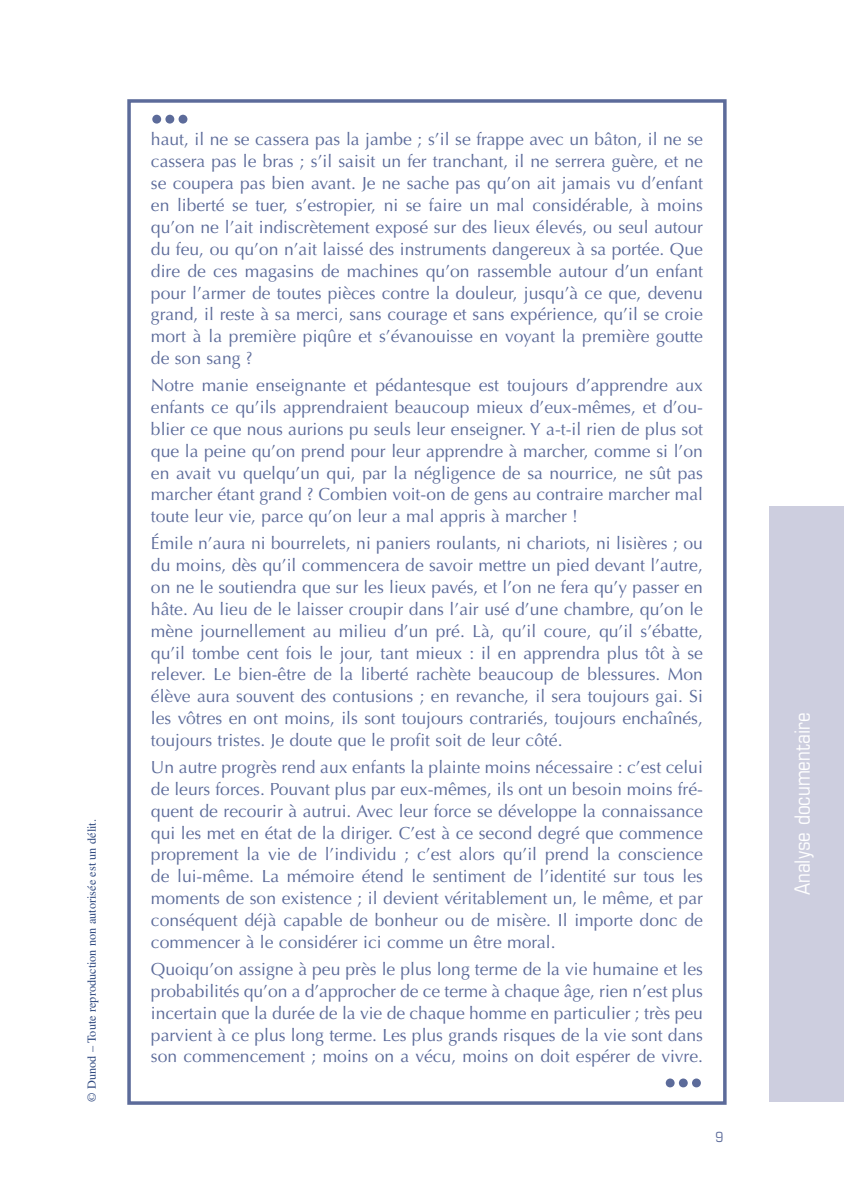
<style>
.page{position:relative;width:844px;height:1191px;background:#fff}
.page>*{position:absolute;margin:0;border:0;box-sizing:border-box;transform-origin:0 0}
.t1{font:700 52.5px "Times LT Std";color:#5c6b9a}
.t2{font:condensed 21px "Eurostile LT Std";color:#fff}
.t3{font:17.5px/21.9px "Optima LT Std";color:#5c6b9a;text-align:justify}
.t4{font:condensed 14px "Eurostile LT Std";color:#5c6b9a}
.t5{font:12.25px "Times LT Std";color:#304a81}
</style>
<div class="page">
<div style="left:769px;top:506px;width:74px;height:595px;background:#cdcedf"></div>
<div style="left:127px;top:99px;width:599px;height:1005px;border:4px solid #5c6b9a"></div>
<p class="t5" style="left:85px;top:1101px;width:284px;rotate:-90deg">© Dunod – Toute reproduction non autorisée est un délit.</p>
<p class="t1" style="left:150px;top:74px;width:41px">...</p>
<p class="t3" style="left:151px;top:129px;width:553px">haut, il ne se cassera pas la jambe ; s’il se frappe avec un bâton, il ne se cassera pas le bras ; s’il saisit un fer tranchant, il ne serrera guère, et ne se coupera pas bien avant. Je ne sache pas qu’on ait jamais vu d’enfant en liberté se tuer, s’estropier, ni se faire un mal considérable, à moins qu’on ne l’ait indiscrètement exposé sur des lieux élevés, ou seul autour du feu, ou qu’on n’ait laissé des instruments dangereux à sa portée. Que dire de ces magasins de machines qu’on rassemble autour d’un enfant pour l’armer de toutes pièces contre la douleur, jusqu’à ce que, devenu grand, il reste à sa merci, sans courage et sans expérience, qu’il se croie mort à la première piqûre et s’évanouisse en voyant la première goutte de son sang ?</p>
<p class="t3" style="left:151px;top:374px;width:553px">Notre manie enseignante et pédantesque est toujours d’apprendre aux enfants ce qu’ils apprendraient beaucoup mieux d’eux-mêmes, et d’ou&shy;blier ce que nous aurions pu seuls leur enseigner. Y a-t-il rien de plus sot que la peine qu’on prend pour leur apprendre à marcher, comme si l’on en avait vu quelqu’un qui, par la négligence de sa nourrice, ne sût pas marcher étant grand ? Combien voit-on de gens au contraire marcher mal toute leur vie, parce qu’on leur a mal appris à marcher !</p>
<p class="t3" style="left:151px;top:532px;width:553px">Émile n’aura ni bourrelets, ni paniers roulants, ni chariots, ni lisières ; ou du moins, dès qu’il commencera de savoir mettre un pied devant l’autre, on ne le soutiendra que sur les lieux pavés, et l’on ne fera qu’y passer en hâte. Au lieu de le laisser croupir dans l’air usé d’une chambre, qu’on le mène journellement au milieu d’un pré. Là, qu’il coure, qu’il s’ébatte, qu’il tombe cent fois le jour, tant mieux : il en apprendra plus tôt à se relever. Le bien-être de la liberté rachète beaucoup de blessures. Mon élève aura souvent des contusions ; en revanche, il sera toujours gai. Si les vôtres en ont moins, ils sont toujours contrariés, toujours enchaînés, toujours tristes. Je doute que le profit soit de leur côté.</p>
<p class="t3" style="left:151px;top:756px;width:553px">Un autre progrès rend aux enfants la plainte moins nécessaire : c’est celui de leurs forces. Pouvant plus par eux-mêmes, ils ont un besoin moins fré&shy;quent de recourir à autrui. Avec leur force se développe la connaissance qui les met en état de la diriger. C’est à ce second degré que commence proprement la vie de l’individu ; c’est alors qu’il prend la conscience de lui-même. La mémoire étend le sentiment de l’identité sur tous les moments de son existence ; il devient véritablement un, le même, et par conséquent déjà capable de bonheur ou de misère. Il importe donc de commencer à le considérer ici comme un être moral.</p>
<p class="t3" style="left:151px;top:958px;width:553px">Quoiqu’on assigne à peu près le plus long terme de la vie humaine et les probabilités qu’on a d’approcher de ce terme à chaque âge, rien n’est plus incertain que la durée de la vie de chaque homme en particulier ; très peu parvient à ce plus long terme. Les plus grands risques de la vie sont dans son commencement ; moins on a vécu, moins on doit espérer de vivre.</p>
<p class="t1" style="left:663px;top:1037px;width:41px">...</p>
<p class="t4" style="left:715px;top:1128px;width:9px">9</p>
<p class="t2" style="left:789px;top:895px;width:184px;rotate:-90deg">Analyse documentaire</p>
</div>
